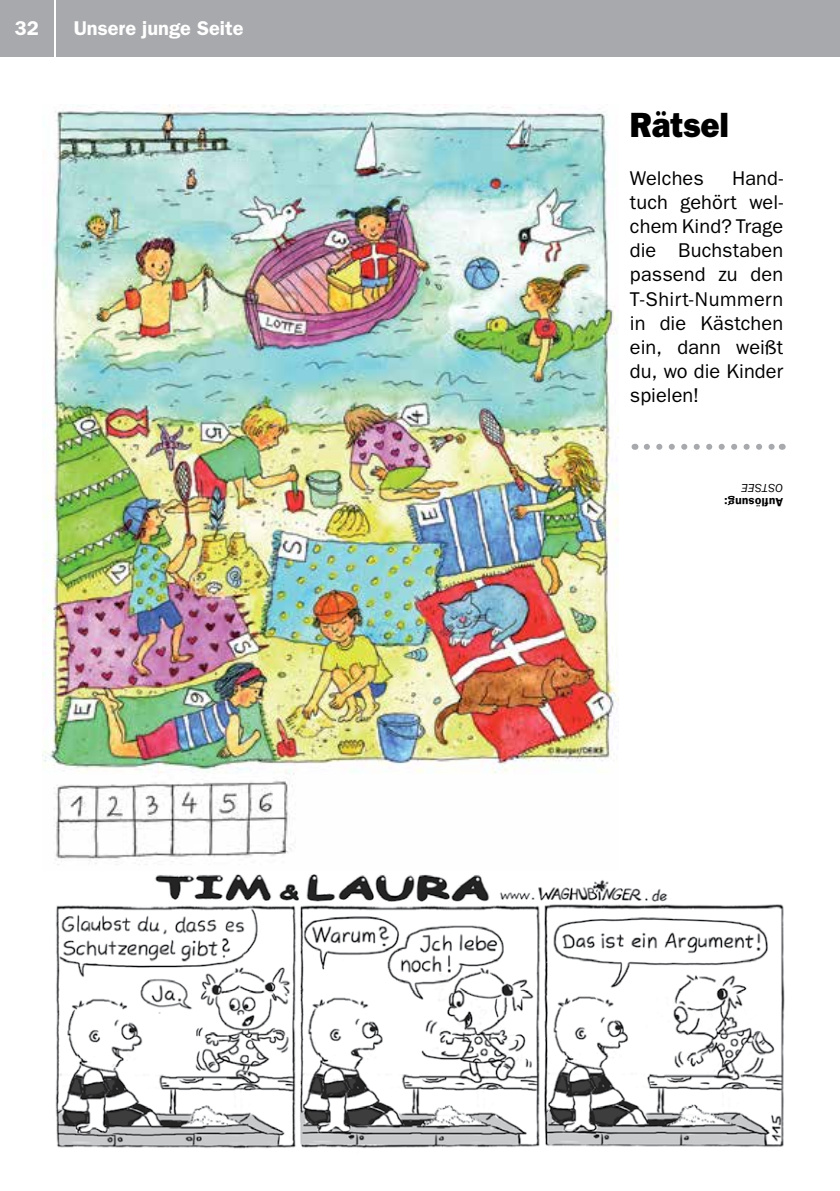
<style>
.page{position:relative;width:840px;height:1191px;background:#fff}
.page>*{position:absolute;margin:0;border:0;box-sizing:border-box;transform-origin:0 0}
.t1{font:800 35.2px "Franklin Gothic LT";color:#000;scale:.91 1}
.t2{font:20px/24px "Franklin Gothic LT";letter-spacing:.005em;color:#000;text-align:justify}
.t3{font:600 20px "Franklin Gothic LT";color:#fff}
.t4{font:600 12px "Franklin Gothic LT";letter-spacing:.025em;color:#000}
.t5{font:italic 12px "Franklin Gothic LT";letter-spacing:.02em;color:#000}
</style>
<div class="page">
<div style="left:0;top:0;width:54px;height:57px;background:#a7a9ac"></div>
<div style="left:57px;top:0;width:782px;height:57px;background:#a7a9ac"></div>
<img style="left:43px;top:105px;width:575px;height:745px">
<img style="left:55px;top:850px;width:730px;height:299px">
<svg style="left:646px;top:444px;width:129px;height:6px"></svg>
<p class="t3" style="left:15px;top:17px;width:26px">32</p>
<p class="t3" style="left:74px;top:17px;width:171px">Unsere junge Seite</p>
<h1 class="t1" style="left:629px;top:105px;width:110px">Rätsel</h1>
<p class="t2" style="left:629px;top:167px;width:75px">Welches</p>
<p class="t2" style="left:629px;top:167px;width:155px;text-indent:102px">Hand&shy;tuch gehört wel&shy;chem Kind? Trage die Buchstaben passend zu den T-Shirt-Nummern in die Kästchen ein, dann weißt du, wo die Kinder spielen!</p>
<p class="t5" style="left:782px;top:494px;width:43px;rotate:-180deg">OSTSEE</p>
<p class="t4" style="left:782px;top:509px;width:60px;rotate:-180deg">Auflösung:</p>
</div>
